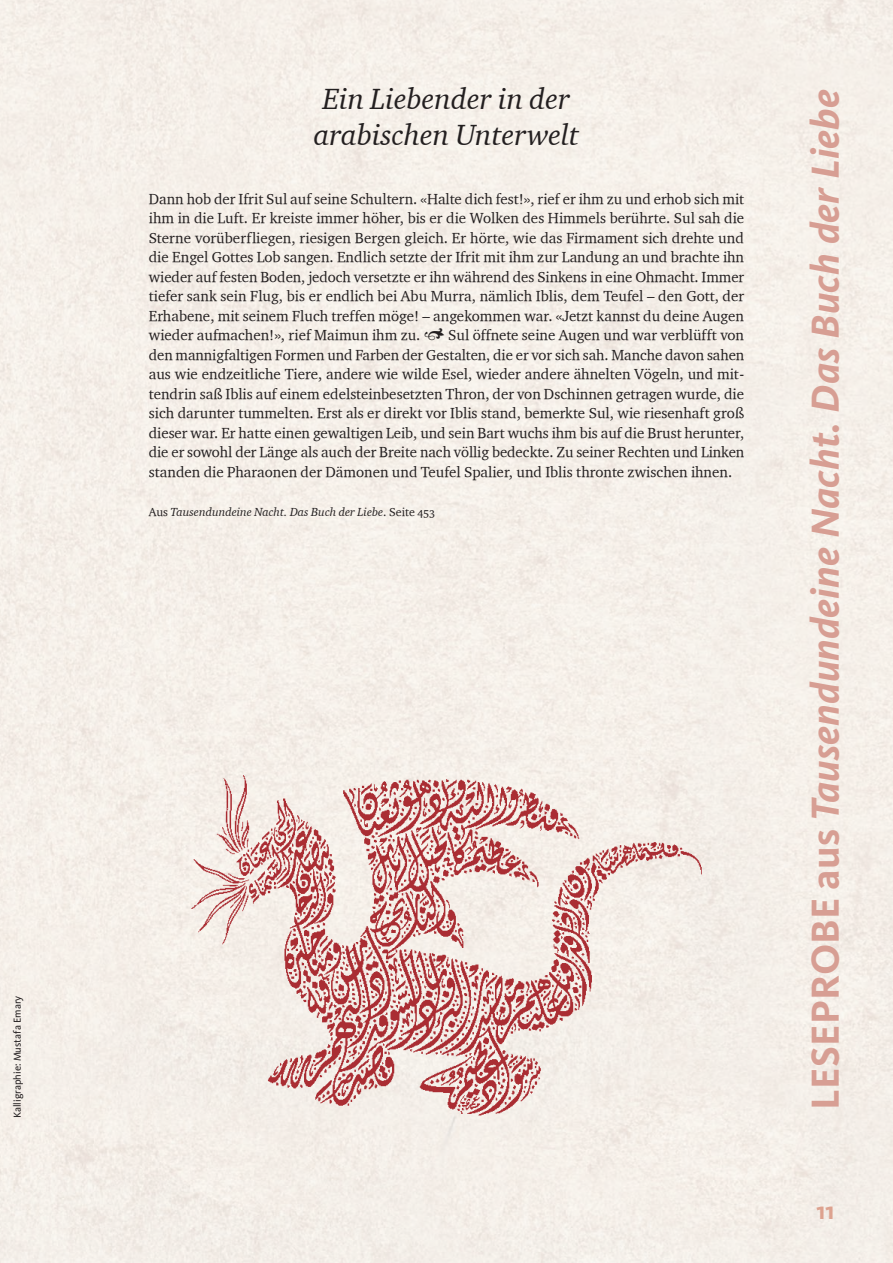
<style>
.page{position:relative;width:893px;height:1263px;background:#f5efe9}
.page>*{position:absolute;margin:0;border:0;box-sizing:border-box;transform-origin:0 0}
.t1{font:italic 700 40.5px "Kievit Pro";letter-spacing:.005em;color:#d79e93}
.t2{font:30px/36px "Charter OSITCTT Italic";color:#231f20;text-align:center}
.t3{font:700 25.5px "Kievit Pro";color:#dda28f}
.t4{font:15px/19.5px "Charter OSITCTT";color:#231f20;text-align:justify}
.t5{font:12px "Charter OSITCTT Italic";color:#231f20}
.t6{font:10.5px "Kievit Pro";color:#231f20}
.s1{font-family:"Charter OSITCTT"}
.s2{font-style:normal}
</style>
<div class="page">
<img style="left:191px;top:775px;width:511px;height:343px">
<p class="t6" style="left:11px;top:1118px;width:124px;rotate:-90deg">Kalligraphie: Mustafa Emary</p>
<h2 class="t2" style="left:314px;top:81px;width:267px">Ein Liebender in der arabischen Unterwelt</h2>
<p class="t4" style="left:149px;top:189px;width:597px">Dann hob der Ifrit Sul auf seine Schultern. «Halte dich fest!», rief er ihm zu und erhob sich mit ihm in die Luft. Er kreiste immer höher, bis er die Wolken des Himmels berührte. Sul sah die Sterne vorüberfliegen, riesigen Bergen gleich. Er hörte, wie das Firmament sich drehte und die Engel Gottes Lob sangen. Endlich setzte der Ifrit mit ihm zur Landung an und brachte ihn wieder auf festen Boden, jedoch versetzte er ihn während des Sinkens in eine Ohmacht. Immer tiefer sank sein Flug, bis er endlich bei Abu Murra, nämlich Iblis, dem Teufel – den Gott, der Erhabene, mit seinem Fluch treffen möge! – angekommen war. «Jetzt kannst du deine Augen wieder aufmachen!», rief Maimun ihm zu.</p>
<p class="t4" style="left:149px;top:325px;width:597px;text-indent:299px">Sul öffnete seine Augen und war verblüfft von den mannigfaltigen Formen und Farben der Gestalten, die er vor sich sah. Manche davon sahen aus wie endzeitliche Tiere, andere wie wilde Esel, wieder andere ähnelten Vögeln, und mit&shy;tendrin saß Iblis auf einem edelsteinbesetzten Thron, der von Dschinnen getragen wurde, die sich darunter tummelten. Erst als er direkt vor Iblis stand, bemerkte Sul, wie riesenhaft groß dieser war. Er hatte einen gewaltigen Leib, und sein Bart wuchs ihm bis auf die Brust herunter, die er sowohl der Länge als auch der Breite nach völlig bedeckte. Zu seiner Rechten und Linken standen die Pharaonen der Dämonen und Teufel Spalier, und Iblis thronte zwischen ihnen.</p>
<p class="t5" style="left:149px;top:504px;width:288px"><span class="s1">Aus</span> Tausendundeine Nacht. Das Buch der Liebe<span class="s1">. Seite 453</span></p>
<h1 class="t1" style="left:801px;top:1110px;width:1022px;rotate:-90deg"><span class="s2">LESEPROBE aus</span> Tausendundeine Nacht. Das Buch der Liebe</h1>
<h3 class="t3" style="left:816px;top:1195px;width:20px">11</h3>
</div>
